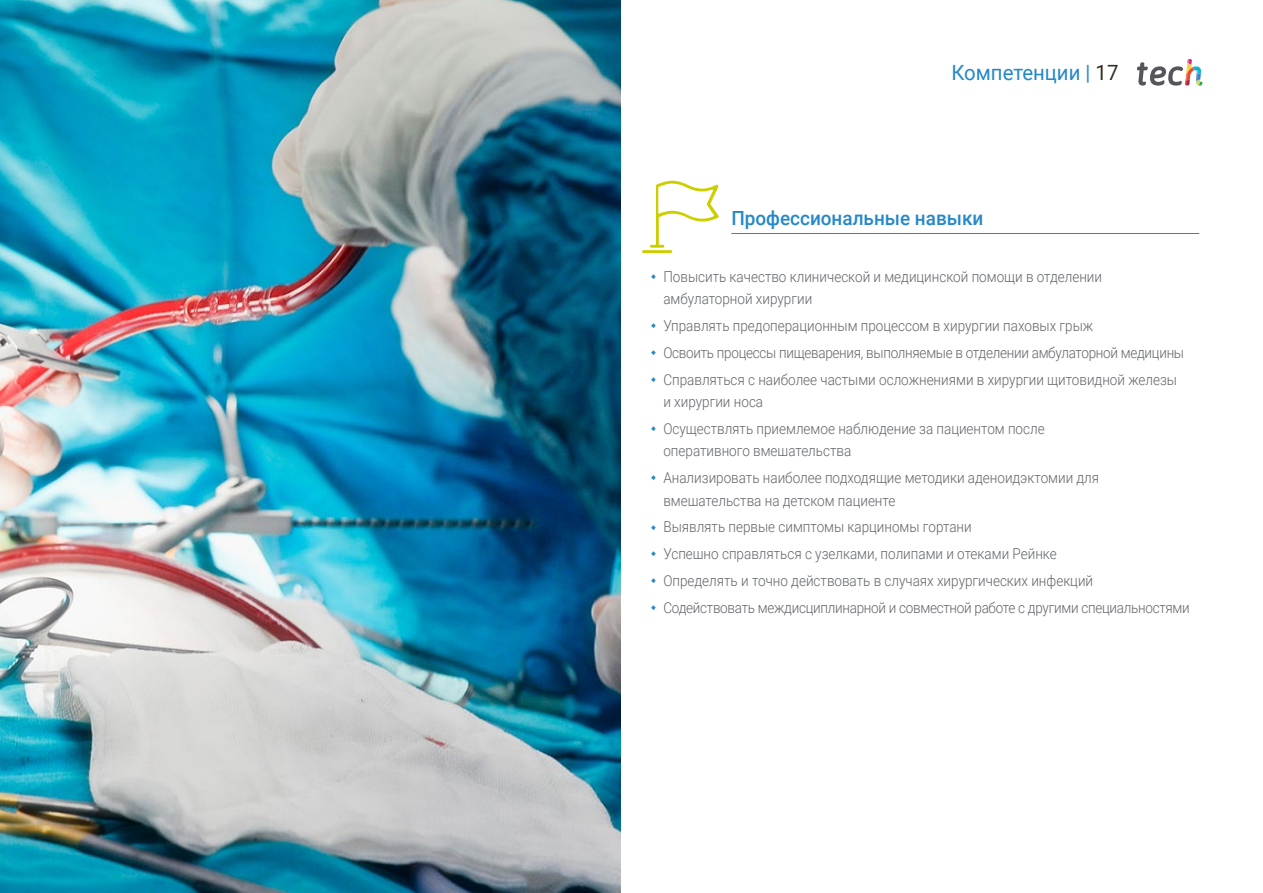
<style>
.page{position:relative;width:1263px;height:893px;background:#fff}
.page>*{position:absolute;margin:0;border:0;box-sizing:border-box;transform-origin:0 0}
.t1{font:21px "Roboto";color:#2488c9}
.t2{font:500 19.5px "Roboto";color:#2488c9}
.t3{font:300 15px/26.7px "Roboto";color:#61646a;scale:.9 1}
.s1{color:#312e20}
</style>
<div class="page">
<img style="left:0;top:0;width:621px;height:893px">
<hr style="left:731px;top:233px;width:468px;height:1px;background:#2488c9">
<hr style="left:642px;top:250px;width:30px;height:3px;background:#cdce00">
<svg style="left:650px;top:181px;width:69px;height:67px"></svg>
<svg style="left:1137px;top:59px;width:65px;height:27px"></svg>
<h1 class="t1" style="left:951px;top:57px;width:169px">Компетенции | <span class="s1">17</span></h1>
<h2 class="t2" style="left:731px;top:205px;width:253px">Профессиональные навыки</h2>
<p class="t3" style="left:663px;top:265px;width:489px;line-height:22.5px">Повысить качество клинической и медицинской помощи в отделении амбулаторной хирургии</p>
<p class="t3" style="left:663px;top:312px;width:580px">Управлять предоперационным процессом в хирургии паховых грыж<br>Освоить процессы пищеварения, выполняемые в отделении амбулаторной медицины<br>Справляться с наиболее частыми осложнениями в хирургии щитовидной железы</p>
<p class="t3" style="left:663px;top:388px;width:425px">и хирургии носа<br>Осуществлять приемлемое наблюдение за пациентом после</p>
<p class="t3" style="left:663px;top:437px;width:486px">оперативного вмешательства<br>Анализировать наиболее подходящие методики аденоидэктомии для</p>
<p class="t3" style="left:663px;top:486px;width:586px">вмешательства на детском пациенте<br>Выявлять первые симптомы карциномы гортани<br>Успешно справляться с узелками, полипами и отеками Рейнке<br>Определять и точно действовать в случаях хирургических инфекций<br>Содействовать междисциплинарной и совместной работе с другими специальностями</p>
</div>
